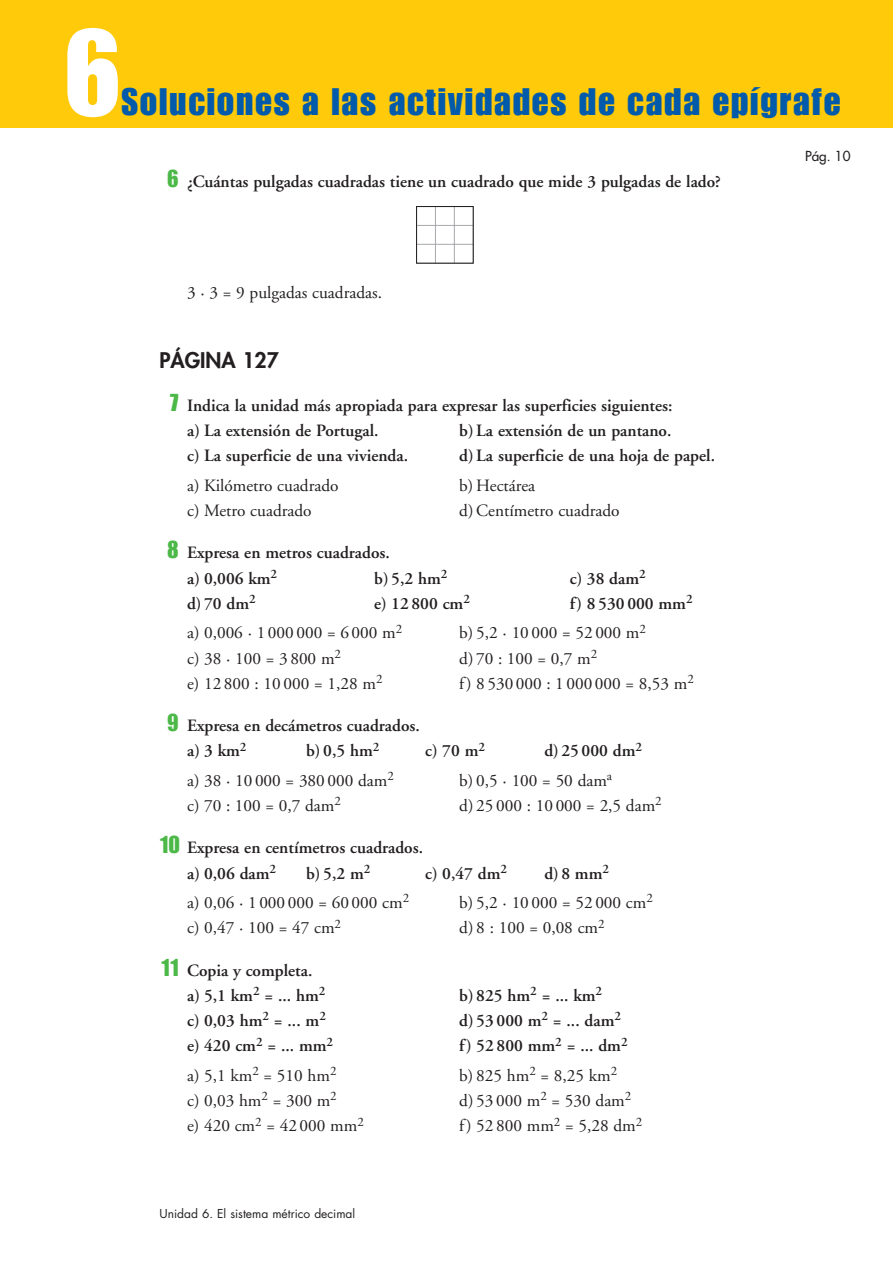
<style>
.page{position:relative;width:893px;height:1263px;background:#fff}
.page>*{position:absolute;margin:0;border:0;box-sizing:border-box;transform-origin:0 0}
.t1{font:120px "Impact";color:#fff}
.t2{font:37.5px "Impact";letter-spacing:.05em;color:#015aaa}
.t3{font:800 21px "Futura";color:#231f20}
.t4{font:600 17.25px/25.2px "Adobe Garamond";color:#231f20}
.t5{font:17.25px "Adobe Garamond";color:#231f20}
.t6{font:13.5px "Futura";color:#231f20}
.t7{font:12px "Futura";color:#231f20}
.s1{font-family:"Impact";font-weight:400;font-size:24px;color:#4cb848}
</style>
<div class="page">
<div style="left:0;top:0;width:893px;height:128px;background:#feca0a"></div>
<hr style="left:454px;top:207px;width:1px;height:56px;background:#a8a9ad">
<hr style="left:435px;top:207px;width:1px;height:56px;background:#a8a9ad">
<hr style="left:416px;top:225px;width:57px;height:1px;background:#a8a9ad">
<hr style="left:416px;top:244px;width:57px;height:1px;background:#a8a9ad">
<div style="left:416px;top:206px;width:58px;height:58px;border:1px solid #231f20"></div>
<p class="t1" style="left:64px;top:30px;width:59px">6</p>
<p class="t2" style="left:121px;top:89px;width:720px">Soluciones a las actividades de cada epígrafe</p>
<p class="t4" style="left:167px;top:171px;width:555px"><span class="s1">6</span> ¿Cuántas pulgadas cuadradas tiene un cuadrado que mide 3 pulgadas de lado?</p>
<p class="t5" style="left:187px;top:285px;width:196px">3 · 3 = 9 pulgadas cuadradas.</p>
<p class="t3" style="left:159px;top:351px;width:121px">PÁGINA 127</p>
<p class="t4" style="left:187px;top:394px;width:487px;text-indent:-17px"><span class="s1">7</span> Indica la unidad más apropiada para expresar las superficies siguientes: a) La extensión de Portugal.</p>
<p class="t4" style="left:459px;top:420px;width:214px">b) La extensión de un pantano.</p>
<p class="t4" style="left:187px;top:445px;width:222px">c) La superficie de una vivienda.</p>
<p class="t4" style="left:459px;top:445px;width:257px">d) La superficie de una hoja de papel.</p>
<p class="t5" style="left:187px;top:478px;width:153px">a) Kilómetro cuadrado</p>
<p class="t5" style="left:459px;top:478px;width:77px">b) Hectárea</p>
<p class="t5" style="left:187px;top:504px;width:126px">c) Metro cuadrado</p>
<p class="t5" style="left:459px;top:504px;width:162px">d) Centímetro cuadrado</p>
<p class="t4" style="left:187px;top:542px;width:204px;text-indent:-20px"><span class="s1">8</span> Expresa en metros cuadrados. a) 0,006 km<sup>2</sup></p>
<p class="t4" style="left:374px;top:567px;width:75px">b) 5,2 hm<sup>2</sup></p>
<p class="t4" style="left:570px;top:567px;width:77px">c) 38 dam<sup>2</sup></p>
<p class="t4" style="left:187px;top:592px;width:70px">d) 70 dm<sup>2</sup></p>
<p class="t4" style="left:374px;top:592px;width:97px">e) 12 800 cm<sup>2</sup></p>
<p class="t4" style="left:570px;top:592px;width:124px">f) 8 530 000 mm<sup>2</sup></p>
<p class="t5" style="left:187px;top:626px;width:217px">a) 0,006 · 1 000 000 = 6 000 m<sup>2</sup></p>
<p class="t5" style="left:459px;top:626px;width:188px">b) 5,2 · 10 000 = 52 000 m<sup>2</sup></p>
<p class="t5" style="left:187px;top:651px;width:155px">c) 38 · 100 = 3 800 m<sup>2</sup></p>
<p class="t5" style="left:459px;top:651px;width:139px">d) 70 : 100 = 0,7 m<sup>2</sup></p>
<p class="t5" style="left:187px;top:676px;width:197px">e) 12 800 : 10 000 = 1,28 m<sup>2</sup></p>
<p class="t5" style="left:459px;top:676px;width:236px">f) 8 530 000 : 1 000 000 = 8,53 m<sup>2</sup></p>
<p class="t4" style="left:187px;top:715px;width:234px;text-indent:-20px"><span class="s1">9</span> Expresa en decámetros cuadrados. a) 3 km<sup>2</sup></p>
<p class="t4" style="left:306px;top:740px;width:75px">b) 0,5 hm<sup>2</sup></p>
<p class="t4" style="left:425px;top:740px;width:61px">c) 70 m<sup>2</sup></p>
<p class="t4" style="left:544px;top:740px;width:99px">d) 25 000 dm<sup>2</sup></p>
<p class="t5" style="left:187px;top:773px;width:208px">a) 38 · 10 000 = 380 000 dam<sup>2</sup></p>
<p class="t5" style="left:459px;top:773px;width:154px">b) 0,5 · 100 = 50 dam<sup>a</sup></p>
<p class="t5" style="left:187px;top:799px;width:155px">c) 70 : 100 = 0,7 dam<sup>2</sup></p>
<p class="t5" style="left:459px;top:799px;width:204px">d) 25 000 : 10 000 = 2,5 dam<sup>2</sup></p>
<p class="t4" style="left:187px;top:837px;width:238px;text-indent:-28px"><span class="s1">10</span> Expresa en centímetros cuadrados. a) 0,06 dam<sup>2</sup></p>
<p class="t4" style="left:306px;top:862px;width:66px">b) 5,2 m<sup>2</sup></p>
<p class="t4" style="left:425px;top:862px;width:83px">c) 0,47 dm<sup>2</sup></p>
<p class="t4" style="left:544px;top:862px;width:66px">d) 8 mm<sup>2</sup></p>
<p class="t5" style="left:187px;top:896px;width:224px">a) 0,06 · 1 000 000 = 60 000 cm<sup>2</sup></p>
<p class="t5" style="left:459px;top:896px;width:195px">b) 5,2 · 10 000 = 52 000 cm<sup>2</sup></p>
<p class="t5" style="left:187px;top:921px;width:155px">c) 0,47 · 100 = 47 cm<sup>2</sup></p>
<p class="t5" style="left:459px;top:921px;width:147px">d) 8 : 100 = 0,08 cm<sup>2</sup></p>
<p class="t4" style="left:187px;top:959px;width:140px;text-indent:-26px"><span class="s1">11</span> Copia y completa. a) 5,1 km<sup>2</sup> = ... hm<sup>2</sup></p>
<p class="t4" style="left:459px;top:984px;width:144px">b) 825 hm<sup>2</sup> = ... km<sup>2</sup></p>
<p class="t4" style="left:187px;top:1010px;width:140px">c) 0,03 hm<sup>2</sup> = ... m<sup>2</sup></p>
<p class="t4" style="left:459px;top:1010px;width:163px">d) 53 000 m<sup>2</sup> = ... dam<sup>2</sup></p>
<p class="t4" style="left:187px;top:1035px;width:148px">e) 420 cm<sup>2</sup> = ... mm<sup>2</sup></p>
<p class="t4" style="left:459px;top:1035px;width:170px">f) 52 800 mm<sup>2</sup> = ... dm<sup>2</sup></p>
<p class="t5" style="left:187px;top:1068px;width:151px">a) 5,1 km<sup>2</sup> = 510 hm<sup>2</sup></p>
<p class="t5" style="left:459px;top:1068px;width:159px">b) 825 hm<sup>2</sup> = 8,25 km<sup>2</sup></p>
<p class="t5" style="left:187px;top:1094px;width:151px">c) 0,03 hm<sup>2</sup> = 300 m<sup>2</sup></p>
<p class="t5" style="left:459px;top:1094px;width:174px">d) 53 000 m<sup>2</sup> = 530 dam<sup>2</sup></p>
<p class="t5" style="left:187px;top:1119px;width:178px">e) 420 cm<sup>2</sup> = 42 000 mm<sup>2</sup></p>
<p class="t5" style="left:459px;top:1119px;width:184px">f) 52 800 mm<sup>2</sup> = 5,28 dm<sup>2</sup></p>
<p class="t7" style="left:159px;top:1208px;width:197px">Unidad 6. El sistema métrico decimal</p>
<p class="t6" style="left:805px;top:149px;width:47px">Pág. 10</p>
</div>
